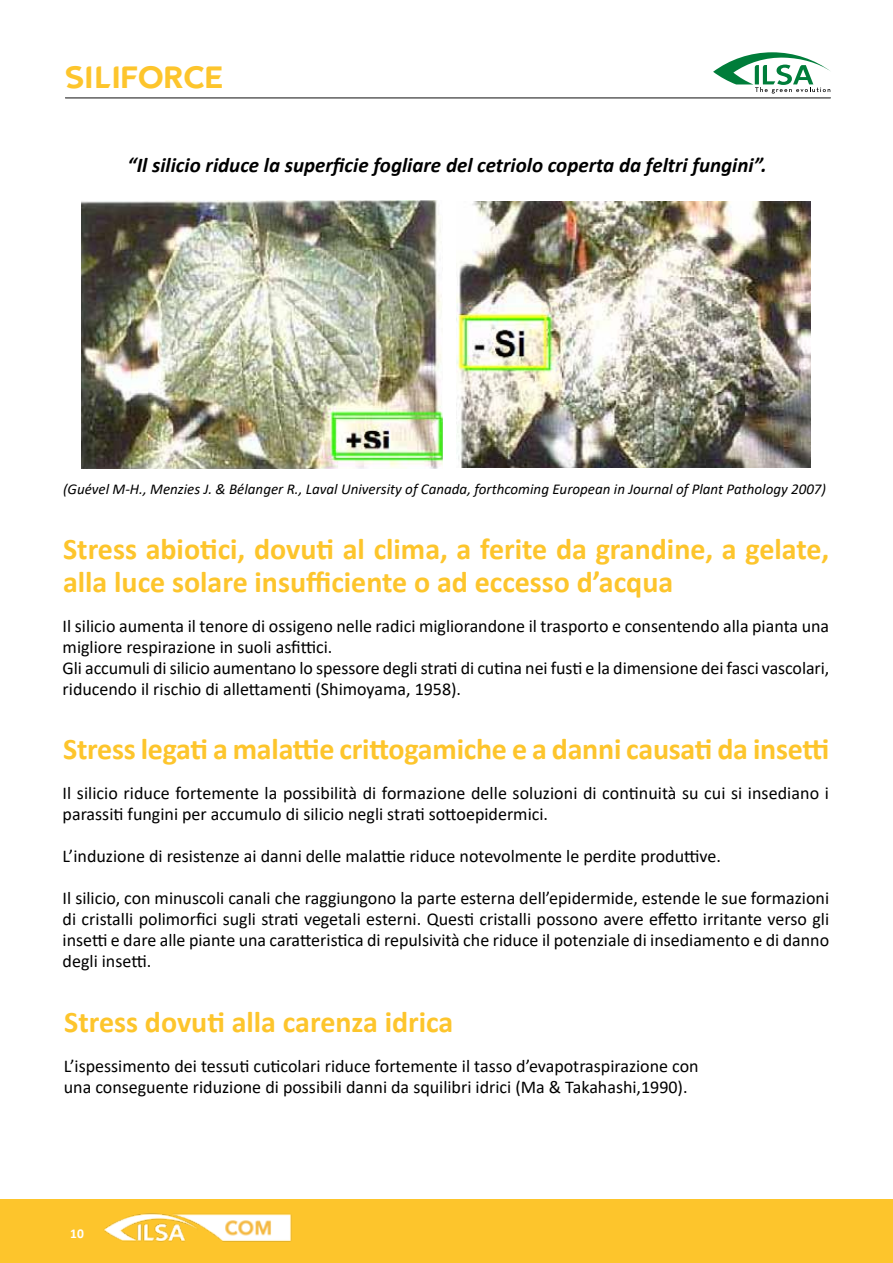
<style>
.page{position:relative;width:893px;height:1263px;background:#fff}
.page>*{position:absolute;margin:0;border:0;box-sizing:border-box;transform-origin:0 0}
.t1{font:700 30px/33px "Calibri";color:#fdc52c}
.t2{font:700 30px "Ilsa";color:#fdc52c}
.t3{font:italic 700 21px "Calibri";color:#000}
.t4{font:18px/21px "Calibri";color:#000}
.t5{font:italic 15px "Calibri";color:#000}
.t6{font:700 13.5px "Calibri";color:#fff}
</style>
<div class="page">
<img style="left:457px;top:201px;width:354px;height:266px">
<img style="left:81px;top:200px;width:361px;height:268px">
<hr style="left:65px;top:97px;width:766px;height:1px;background:#878787">
<svg style="left:713px;top:52px;width:118px;height:42px"></svg>
<div style="left:0;top:1199px;width:893px;height:64px;background:#fdc52c"></div>
<img style="left:104px;top:1213px;width:188px;height:29px">
<h1 class="t2" style="left:65px;top:60px;width:161px">SILIFORCE</h1>
<p class="t3" style="left:128px;top:150px;width:641px">“Il silicio riduce la superficie fogliare del cetriolo coperta da feltri fungini”.</p>
<p class="t5" style="left:63px;top:479px;width:764px">(Guével M-H., Menzies J. &amp; Bélanger R., Laval University of Canada, forthcoming European in Journal of Plant Pathology 2007)</p>
<h1 class="t1" style="left:63px;top:532px;width:768px">Stress abiotici, dovuti al clima, a ferite da grandine, a gelate, alla luce solare insufficiente o ad eccesso d’acqua</h1>
<p class="t4" style="left:63px;top:615px;width:768px">Il silicio aumenta il tenore di ossigeno nelle radici migliorandone il trasporto e consentendo alla pianta una migliore respirazione in suoli asfittici.<br>Gli accumuli di silicio aumentano lo spessore degli strati di cutina nei fusti e la dimensione dei fasci vascolari, riducendo il rischio di allettamenti (Shimoyama, 1958).</p>
<h1 class="t1" style="left:63px;top:732px;width:768px">Stress legati a malattie crittogamiche e a danni causati da insetti</h1>
<p class="t4" style="left:63px;top:782px;width:768px">Il silicio riduce fortemente la possibilità di formazione delle soluzioni di continuità su cui si insediano i parassiti fungini per accumulo di silicio negli strati sottoepidermici.</p>
<p class="t4" style="left:63px;top:845px;width:660px">L’induzione di resistenze ai danni delle malattie riduce notevolmente le perdite produttive.</p>
<p class="t4" style="left:63px;top:887px;width:768px;text-align:justify">Il silicio, con minuscoli canali che raggiungono la parte esterna dell’epidermide, estende le sue formazioni di cristalli polimorfici sugli strati vegetali esterni. Questi cristalli possono avere effetto irritante verso gli insetti e dare alle piante una caratteristica di repulsività che riduce il potenziale di insediamento e di danno degli insetti.</p>
<h1 class="t1" style="left:64px;top:1005px;width:391px">Stress dovuti alla carenza idrica</h1>
<p class="t4" style="left:64px;top:1055px;width:636px">L’ispessimento dei tessuti cuticolari riduce fortemente il tasso d’evapotraspirazione con una conseguente riduzione di possibili danni da squilibri idrici (Ma &amp; Takahashi,1990).</p>
<p class="t6" style="left:70px;top:1224px;width:15px">10</p>
</div>
